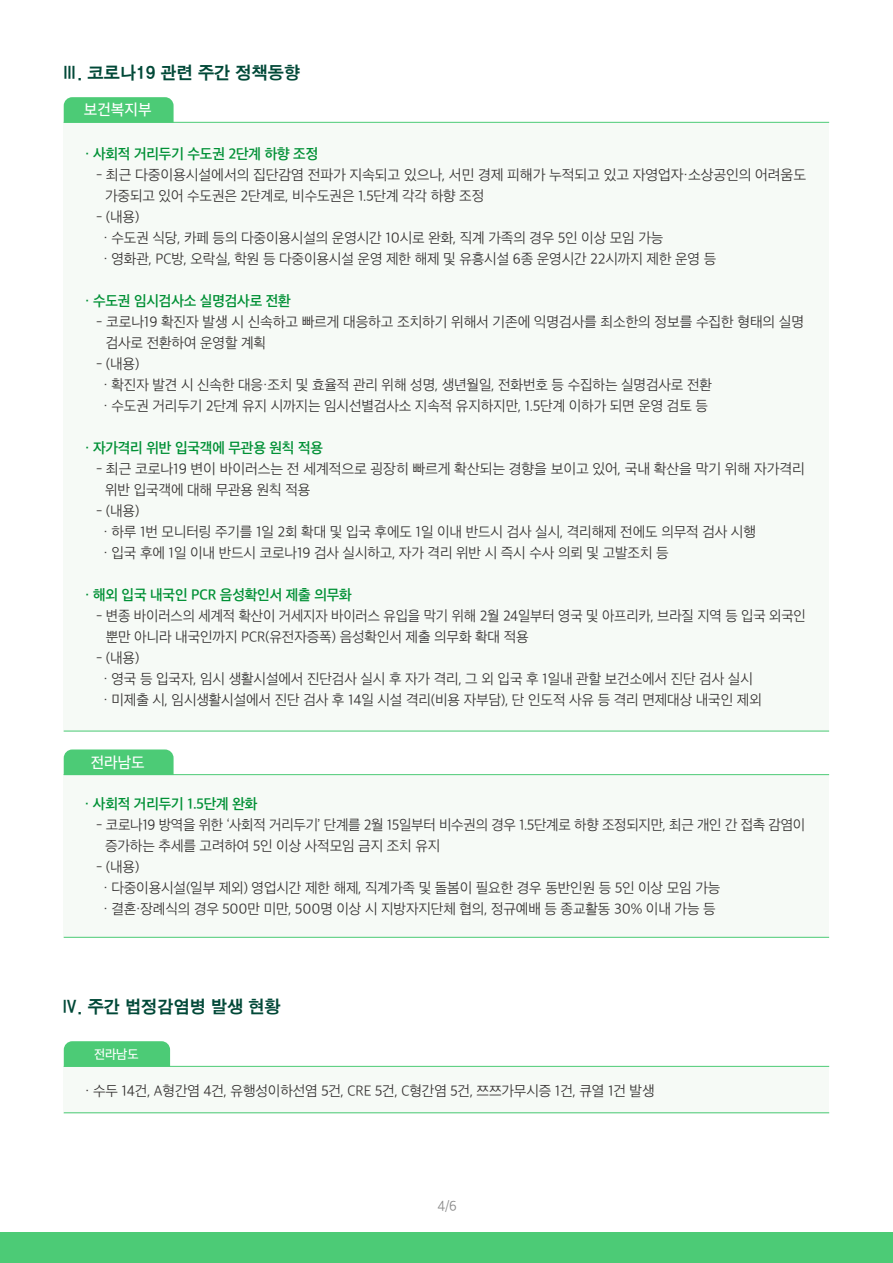
<style>
.page{position:relative;width:893px;height:1263px;background:#fff}
.page>*{position:absolute;margin:0;border:0;box-sizing:border-box;transform-origin:0 0}
.t1{font:18px "SD Gothic c Bd";color:#004837}
.t2{font:15px "SD Gothic Neoa e Md";color:#fff}
.t3{font:13.95px/21px "SD Gothic Neoa c Lt";letter-spacing:-.01em;color:#33302f}
.t4{font:13.95px "SD Gothic Neoa f Sm";letter-spacing:-.01em;color:#009035}
.t5{font:13.5px "SD Gothic Neoa c Lt";color:#898989}
.t6{font:12.45px "SD Gothic Neoa e Md";color:#fff}
</style>
<div class="page">
<div style="left:0;top:1232px;width:893px;height:31px;background:#4ccb76"></div>
<div style="left:64px;top:122px;width:765px;height:609px;background:#f6faf6"></div>
<div style="left:64px;top:97px;width:110px;height:25px;background:#4ccb76"></div>
<hr style="left:64px;top:122px;width:765px;height:1px;background:#4ccb76">
<hr style="left:64px;top:731px;width:765px;height:1px;background:#4ccb76">
<div style="left:64px;top:774px;width:765px;height:164px;background:#f6faf6"></div>
<div style="left:64px;top:749px;width:110px;height:25px;background:#4ccb76"></div>
<hr style="left:64px;top:774px;width:765px;height:1px;background:#4ccb76">
<hr style="left:64px;top:937px;width:765px;height:1px;background:#4ccb76">
<div style="left:64px;top:1066px;width:765px;height:47px;background:#f6faf6"></div>
<hr style="left:64px;top:1066px;width:765px;height:1px;background:#4ccb76">
<div style="left:64px;top:1041px;width:106px;height:25px;background:#4ccb76"></div>
<hr style="left:64px;top:1112px;width:765px;height:1px;background:#4ccb76">
<p class="t1" style="left:62px;top:64px;width:240px">Ⅲ. 코로나19 관련 주간 정책동향</p>
<p class="t2" style="left:84px;top:102px;width:69px">보건복지부</p>
<p class="t4" style="left:85px;top:147px;width:235px">· 사회적 거리두기 수도권 2단계 하향 조정</p>
<p class="t3" style="left:105px;top:164px;width:702px;text-indent:-9px">- 최근 다중이용시설에서의 집단감염 전파가 지속되고 있으나, 서민 경제 피해가 누적되고 있고 자영업자·소상공인의 어려움도 가중되고 있어 수도권은 2단계로, 비수도권은 1.5단계 각각 하향 조정</p>
<p class="t3" style="left:103px;top:206px;width:614px;text-indent:-7px">- (내용)<br>· 수도권 식당, 카페 등의 다중이용시설의 운영시간 10시로 완화, 직계 가족의 경우 5인 이상 모임 가능<br>· 영화관, PC방, 오락실, 학원 등 다중이용시설 운영 제한 해제 및 유흥시설 6종 운영시간 22시까지 제한 운영 등</p>
<p class="t4" style="left:85px;top:294px;width:207px">· 수도권 임시검사소 실명검사로 전환</p>
<p class="t3" style="left:106px;top:311px;width:700px;text-indent:-10px">- 코로나19 확진자 발생 시 신속하고 빠르게 대응하고 조치하기 위해서 기존에 익명검사를 최소한의 정보를 수집한 형태의 실명 검사로 전환하여 운영할 계획</p>
<p class="t3" style="left:103px;top:353px;width:610px;text-indent:-7px">- (내용)<br>· 확진자 발견 시 신속한 대응·조치 및 효율적 관리 위해 성명, 생년월일, 전화번호 등 수집하는 실명검사로 전환 · 수도권 거리두기 2단계 유지 시까지는 임시선별검사소 지속적 유지하지만, 1.5단계 이하가 되면 운영 검토 등</p>
<p class="t4" style="left:85px;top:441px;width:240px">· 자가격리 위반 입국객에 무관용 원칙 적용</p>
<p class="t3" style="left:105px;top:458px;width:701px;text-indent:-9px">- 최근 코로나19 변이 바이러스는 전 세계적으로 굉장히 빠르게 확산되는 경향을 보이고 있어, 국내 확산을 막기 위해 자가격리 위반 입국객에 대해 무관용 원칙 적용</p>
<p class="t3" style="left:103px;top:500px;width:654px;text-indent:-7px">- (내용)<br>· 하루 1번 모니터링 주기를 1일 2회 확대 및 입국 후에도 1일 이내 반드시 검사 실시, 격리해제 전에도 의무적 검사 시행 · 입국 후에 1일 이내 반드시 코로나19 검사 실시하고, 자가 격리 위반 시 즉시 수사 의뢰 및 고발조치 등</p>
<p class="t4" style="left:85px;top:588px;width:268px">· 해외 입국 내국인 PCR 음성확인서 제출 의무화</p>
<p class="t3" style="left:106px;top:605px;width:702px;text-indent:-10px">- 변종 바이러스의 세계적 확산이 거세지자 바이러스 유입을 막기 위해 2월 24일부터 영국 및 아프리카, 브라질 지역 등 입국 외국인 뿐만 아니라 내국인까지 PCR(유전자증폭) 음성확인서 제출 의무화 확대 적용</p>
<p class="t3" style="left:103px;top:647px;width:660px;text-indent:-7px">- (내용)<br>· 영국 등 입국자, 임시 생활시설에서 진단검사 실시 후 자가 격리, 그 외 입국 후 1일내 관할 보건소에서 진단 검사 실시<br>· 미제출 시, 임시생활시설에서 진단 검사 후 14일 시설 격리(비용 자부담), 단 인도적 사유 등 격리 면제대상 내국인 제외</p>
<p class="t2" style="left:91px;top:755px;width:56px">전라남도</p>
<p class="t4" style="left:85px;top:796px;width:174px">· 사회적 거리두기 1.5단계 완화</p>
<p class="t3" style="left:105px;top:814px;width:702px;text-indent:-9px">- 코로나19 방역을 위한 ‘사회적 거리두기’ 단계를 2월 15일부터 비수권의 경우 1.5단계로 하향 조정되지만, 최근 개인 간 접촉 감염이 증가하는 추세를 고려하여 5인 이상 사적모임 금지 조치 유지</p>
<p class="t3" style="left:103px;top:856px;width:618px;text-indent:-7px">- (내용)<br>· 다중이용시설(일부 제외) 영업시간 제한 해제, 직계가족 및 돌봄이 필요한 경우 동반인원 등 5인 이상 모임 가능 · 결혼·장례식의 경우 500만 미만, 500명 이상 시 지방자지단체 협의, 정규예배 등 종교활동 30% 이내 가능 등</p>
<p class="t1" style="left:62px;top:998px;width:221px">Ⅳ. 주간 법정감염병 발생 현황</p>
<p class="t6" style="left:94px;top:1048px;width:46px">전라남도</p>
<p class="t3" style="left:85px;top:1080px;width:571px">· 수두 14건, A형간염 4건, 유행성이하선염 5건, CRE 5건, C형간염 5건, 쯔쯔가무시증 1건, 큐열 1건 발생</p>
<p class="t5" style="left:437px;top:1199px;width:21px">4/6</p>
</div>
